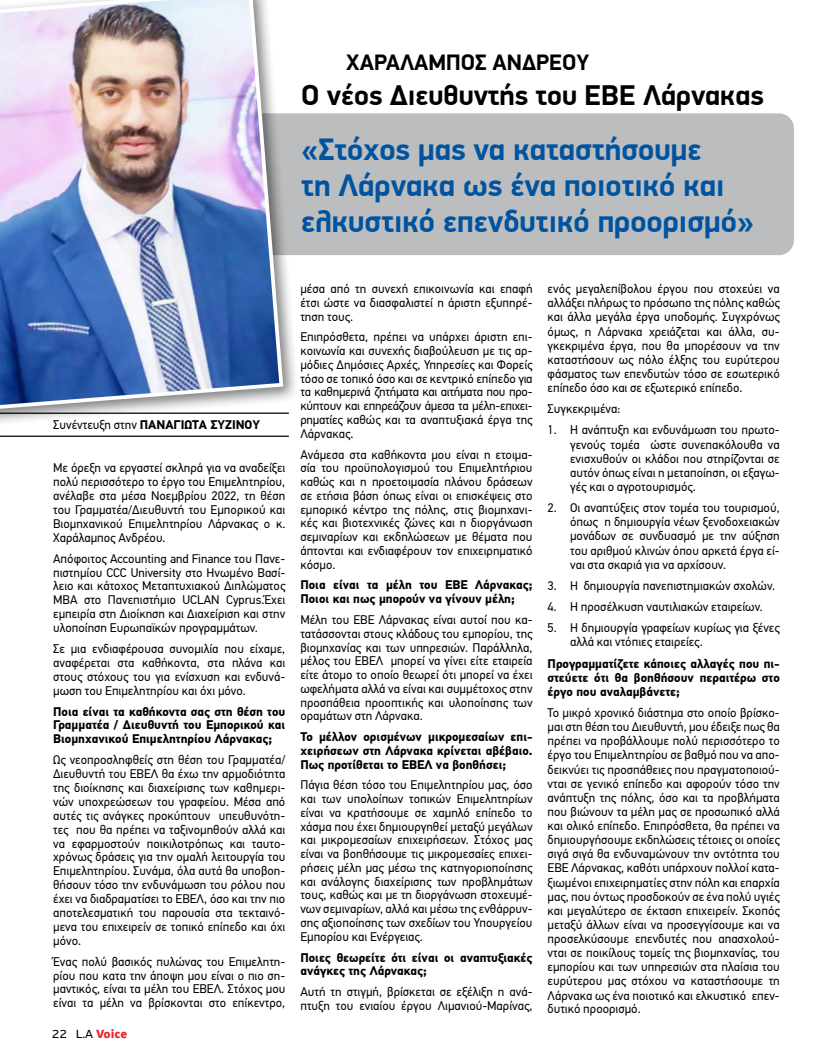
<style>
.page{position:relative;width:833px;height:1063px;background:#fff}
.page>*{position:absolute;margin:0;border:0;box-sizing:border-box;transform-origin:0 0}
.t1{font:700 31.25px/36px "PF Din Display Pro";color:#00539f}
.t2{font:700 28.75px "PF Din Display Pro";color:#000}
.t3{font:700 22.5px "PF Din Display Pro";color:#000}
.t4{font:12.5px/14.1px "PF Din Text Pro";color:#000;text-align:justify}
.t5{font:700 12.5px/13.8px "PF Din Text Pro";color:#000;text-align:justify}
.t6{font:12.5px "PF Highway Sans Pro";color:#000}
.s1{font-weight:400}
.s2{font-weight:700;color:#ec2028}
</style>
<div class="page">
<div style="left:300px;top:113px;width:494px;height:142px;background:#bbbdbf"></div>
<hr style="left:0;top:436px;width:289px;height:1px;background:#000">
<div style="left:0;top:0;width:300px;height:426px;background:#000;opacity:.5"></div>
<img style="left:0;top:0;width:285px;height:412px">
<h3 class="t3" style="left:346px;top:49px;width:245px">ΧΑΡΑΛΑΜΠΟΣ ΑΝΔΡΕΟΥ</h3>
<h2 class="t2" style="left:301px;top:77px;width:464px">Ο νέος Διευθυντής του ΕΒΕ Λάρνακας</h2>
<h1 class="t1" style="left:301px;top:133px;width:454px">«Στόχος μας να καταστήσουμε<br>τη Λάρνακα ως ένα ποιοτικό και ελκυστικό επενδυτικό προορισμό»</h1>
<p class="t5" style="left:53px;top:418px;width:208px"><span class="s1">Συνέντευξη στην</span> ΠΑΝΑΓΙΩΤΑ ΣΥΖΙΝΟΥ</p>
<p class="t4" style="left:53px;top:461px;width:234px">Με όρεξη να εργαστεί σκληρά για να αναδείξει πολύ περισσότερο το έργο του Επιμελητηρίου, ανέλαβε στα μέσα Νοεμβρίου 2022, τη θέση του Γραμματέα/Διευθυντή του Εμπορικού και Βιομηχανικού Επιμελητηρίου Λάρνακας ο κ.<br>Χαράλαμπος Ανδρέου.</p>
<p class="t4" style="left:53px;top:552px;width:234px">Απόφοιτος Accounting and Finance του Πανε&shy;πιστημίου CCC University στο Ηνωμένο Βασί&shy;λειο και κάτοχος Μεταπτυχιακού Διπλώματος MBA στο Πανεπιστήμιο UCLAN Cyprus.Έχει εμπειρία στη Διοίκηση και Διαχείριση και στην υλοποίηση Ευρωπαϊκών προγραμμάτων.</p>
<p class="t4" style="left:53px;top:642px;width:234px">Σε μια ενδιαφέρουσα συνομιλία που είχαμε, αναφέρεται στα καθήκοντα, στα πλάνα και στους στόχους του για ενίσχυση και ενδυνά&shy;μωση του Επιμελητηρίου και όχι μόνο.</p>
<p class="t5" style="left:53px;top:705px;width:234px">Ποια είναι τα καθήκοντα σας στη θέση του Γραμματέα / Διευθυντή του Εμπορικού και Βιομηχανικού Επιμελητηρίου Λάρνακας;</p>
<p class="t4" style="left:53px;top:753px;width:234px">Ως νεοπροσληφθείς στη θέση του Γραμματέα/ Διευθυντή του ΕΒΕΛ θα έχω την αρμοδιότητα της διοίκησης και διαχείρισης των καθημερι&shy;νών υποχρεώσεων του γραφείου. Μέσα από αυτές τις ανάγκες προκύπτουν υπευθυνότη&shy;τες που θα πρέπει να ταξινομηθούν αλλά και να εφαρμοστούν ποικιλοτρόπως και ταυτο&shy;χρόνως δράσεις για την ομαλή λειτουργία του Επιμελητηρίου. Συνάμα, όλα αυτά θα υποβοη&shy;θήσουν τόσο την ενδυνάμωση του ρόλου που έχει να διαδραματίσει το ΕΒΕΛ, όσο και την πιο αποτελεσματική του παρουσία στα τεκταινό&shy;μενα του επιχειρείν σε τοπικό επίπεδο και όχι μόνο.</p>
<p class="t4" style="left:53px;top:955px;width:234px">Ένας πολύ βασικός πυλώνας του Επιμελητη&shy;ρίου που κατα την άποψη μου είναι ο πιο ση&shy;μαντικός, είναι τα μέλη του ΕΒΕΛ. Στόχος μου είναι τα μέλη να βρίσκονται στο επίκεντρο,</p>
<p class="t6" style="left:52px;top:1027px;width:77px">22 L.A <span class="s2">Voice</span></p>
<p class="t4" style="left:300px;top:282px;width:234px;line-height:13.8px">μέσα από τη συνεχή επικοινωνία και επαφή έτσι ώστε να διασφαλιστεί η άριστη εξυπηρέ&shy;τηση τους.</p>
<p class="t4" style="left:300px;top:330px;width:234px;line-height:13.8px">Επιπρόσθετα, πρέπει να υπάρχει άριστη επι&shy;κοινωνία και συνεχής διαβούλευση με τις αρ&shy;μόδιες Δημόσιες Αρχές, Υπηρεσίες και Φορείς τόσο σε τοπικό όσο και σε κεντρικό επίπεδο για τα καθημερινά ζητήματα και αιτήματα που προ&shy;κύπτουν και επηρεάζουν άμεσα τα μέλη-επιχει&shy;ρηματίες καθώς και τα αναπτυξιακά έργα της Λάρνακας.</p>
<p class="t4" style="left:300px;top:448px;width:234px;line-height:13.8px">Ανάμεσα στα καθήκοντα μου είναι η ετοιμα&shy;σία του προϋπολογισμού του Επιμελητήριου καθώς και η προετοιμασία πλάνου δράσεων σε ετήσια βάση όπως είναι οι επισκέψεις στο εμπορικό κέντρο της πόλης, στις βιομηχανι&shy;κές και βιοτεχνικές ζώνες και η διοργάνωση σεμιναρίων και εκδηλώσεων με θέματα που άπτονται και ενδιαφέρουν τον επιχειρηματικό κόσμο.</p>
<p class="t5" style="left:300px;top:579px;width:234px">Ποια είναι τα μέλη του ΕΒΕ Λάρνακας;<br>Ποιοι και πως μπορούν να γίνουν μέλη;</p>
<p class="t4" style="left:300px;top:613px;width:234px;line-height:13.8px">Μέλη του ΕΒΕ Λάρνακας είναι αυτοί που κα&shy;τατάσσονται στους κλάδους του εμπορίου, της βιομηχανίας και των υπηρεσιών. Παράλληλα, μέλος του ΕΒΕΛ μπορεί να γίνει είτε εταιρεία είτε άτομο το οποίο θεωρεί ότι μπορεί να έχει ωφελήματα αλλά να είναι και συμμέτοχος στην προσπάθεια προοπτικής και υλοποίησης των οραμάτων στη Λάρνακα.</p>
<p class="t5" style="left:300px;top:730px;width:234px">Το μέλλον ορισμένων μικρομεσαίων επι&shy;χειρήσεων στη Λάρνακα κρίνεται αβέβαιο.<br>Πως προτίθεται το ΕΒΕΛ να βοηθήσει;</p>
<p class="t4" style="left:300px;top:778px;width:234px;line-height:13.8px">Πάγια θέση τόσο του Επιμελητηρίου μας, όσο και των υπολοίπων τοπικών Επιμελητηρίων είναι να κρατήσουμε σε χαμηλό επίπεδο το χάσμα που έχει δημιουργηθεί μεταξύ μεγάλων και μικρομεσαίων επιχειρήσεων. Στόχος μας είναι να βοηθήσουμε τις μικρομεσαίες επιχει&shy;ρήσεις μέλη μας μέσω της κατηγοριοποίησης και ανάλογης διαχείρισης των προβλημάτων τους, καθώς και με τη διοργάνωση στοχευμέ&shy;νων σεμιναρίων, αλλά και μέσω της ενθάρρυν&shy;σης αξιοποίησης των σχεδίων του Υπουργείου Εμπορίου και Ενέργειας.</p>
<p class="t5" style="left:300px;top:951px;width:234px">Ποιες θεωρείτε ότι είναι οι αναπτυξιακές ανάγκες της Λάρνακας;</p>
<p class="t4" style="left:300px;top:985px;width:234px;line-height:13.8px">Αυτή τη στιγμή, βρίσκεται σε εξέλιξη η ανά&shy;πτυξη του ενιαίου έργου Λιμανιού-Μαρίνας,</p>
<p class="t4" style="left:547px;top:282px;width:234px">ενός μεγαλεπίβολου έργου που στοχεύει να αλλάξει πλήρως το πρόσωπο της πόλης καθώς και άλλα μεγάλα έργα υποδομής. Συγχρόνως όμως, η Λάρνακα χρειάζεται και άλλα, συ&shy;γκεκριμένα έργα, που θα μπορέσουν να την καταστήσουν ως πόλο έλξης του ευρύτερου φάσματος των επενδυτών τόσο σε εσωτερικό επίπεδο όσο και σε εξωτερικό επίπεδο.</p>
<p class="t4" style="left:547px;top:402px;width:74px">Συγκεκριμένα:</p>
<p class="t4" style="left:570px;top:423px;width:211px;text-indent:-22px">1. Η ανάπτυξη και ενδυνάμωση του πρωτο&shy;γενούς τομέα ώστε συνεπακόλουθα να ενισχυθούν οι κλάδοι που στηρίζονται σε αυτόν όπως είναι η μεταποίηση, οι εξαγω&shy;γές και ο αγροτουρισμός.</p>
<p class="t4" style="left:570px;top:501px;width:211px;text-indent:-22px">2. Οι αναπτύξεις στον τομέα του τουρισμού, όπως η δημιουργία νέων ξενοδοχειακών μονάδων σε συνδυασμό με την αύξηση του αριθμού κλινών όπου αρκετά έργα εί&shy;ναι στα σκαριά για να αρχίσουν.</p>
<p class="t4" style="left:547px;top:579px;width:229px">3. Η δημιουργία πανεπιστημιακών σχολών.</p>
<p class="t4" style="left:547px;top:600px;width:217px">4. Η προσέλκυση ναυτιλιακών εταιρείων.</p>
<p class="t4" style="left:570px;top:621px;width:211px;text-indent:-22px">5. Η δημιουργία γραφείων κυρίως για ξένες αλλά και ντόπιες εταιρείες.</p>
<p class="t5" style="left:547px;top:657px;width:234px;line-height:14.1px">Προγραμματίζετε κάποιες αλλαγές που πι&shy;στεύετε ότι θα βοηθήσουν περαιτέρω στο έργο που αναλαμβάνετε;</p>
<p class="t4" style="left:547px;top:706px;width:234px">Το μικρό χρονικό διάστημα στο οποίο βρίσκο&shy;μαι στη θέση του Διευθυντή, μου έδειξε πως θα πρέπει να προβάλλουμε πολύ περισσότερο το έργο του Επιμελητηρίου σε βαθμό που να απο&shy;δεικνύει τις προσπάθειες που πραγματοποιού&shy;νται σε γενικό επίπεδο και αφορούν τόσο την ανάπτυξη της πόλης, όσο και τα προβλήματα που βιώνουν τα μέλη μας σε προσωπικό αλλά και ολικό επίπεδο. Επιπρόσθετα, θα πρέπει να δημιουργήσουμε εκδηλώσεις τέτοιες οι οποίες σιγά σιγά θα ενδυναμώνουν την οντότητα του ΕΒΕ Λάρνακας, καθότι υπάρχουν πολλοί κατα&shy;ξιωμένοι επιχειρηματίες στην πόλη και επαρχία μας, που όντως προσδοκούν σε ένα πολύ υγιές και μεγαλύτερο σε έκταση επιχειρείν. Σκοπός μεταξύ άλλων είναι να προσεγγίσουμε και να προσελκύσουμε επενδυτές που απασχολού&shy;νται σε ποικίλους τομείς της βιομηχανίας, του εμπορίου και των υπηρεσιών στα πλαίσια του ευρύτερου μας στόχου να καταστήσουμε τη Λάρνακα ως ένα ποιοτικό και ελκυστικό επεν&shy;δυτικό προορισμό.</p>
</div>
